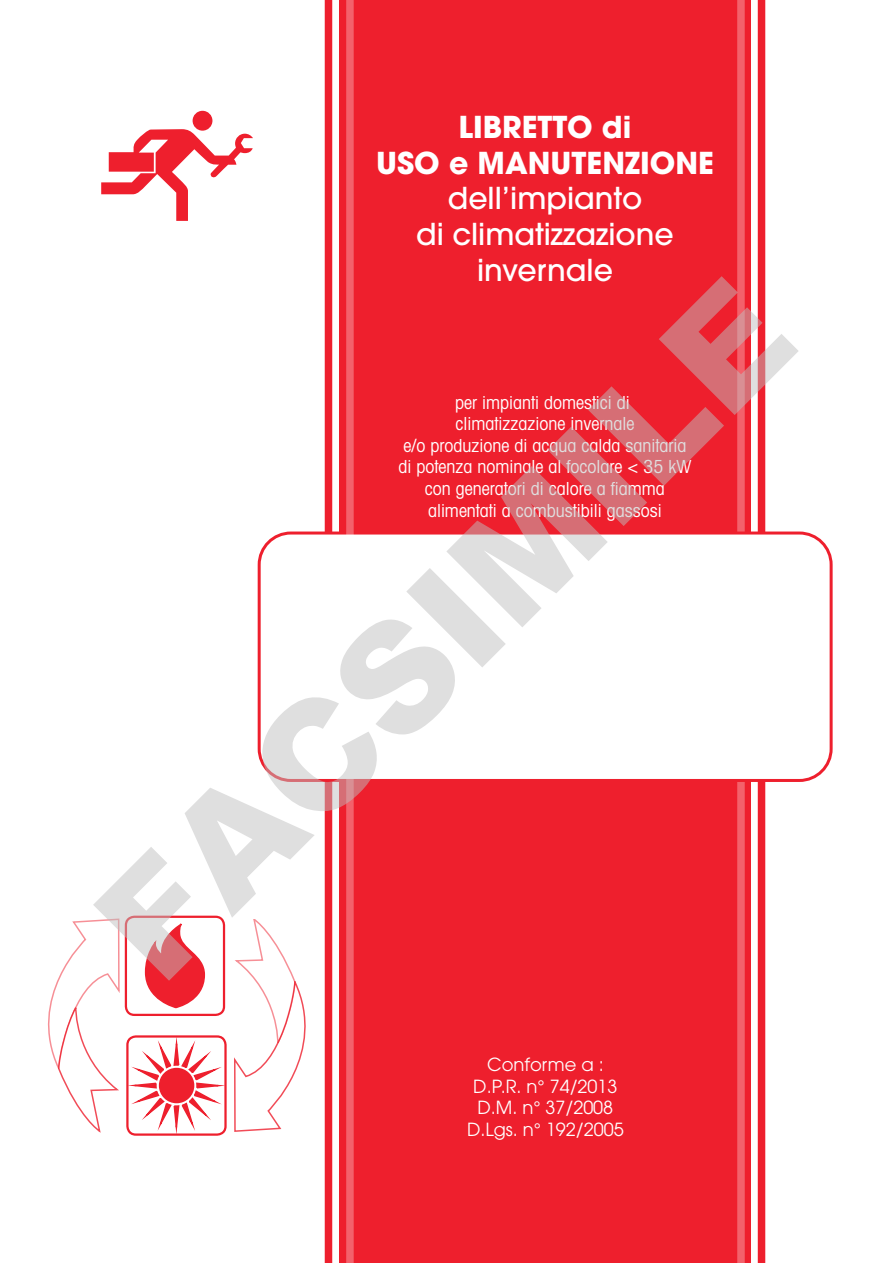
<style>
.page{position:relative;width:893px;height:1263px;background:#fff}
.page>*{position:absolute;margin:0;border:0;box-sizing:border-box;transform-origin:0 0}
.t1{font:900 150px "Arial";color:rgb(191 191 191/.5)}
.t2{font:500 30px/36px "Avant Garde";color:#fff;text-align:center}
.t3{font:700 30px/36px "Avant Garde";color:#fff;text-align:center}
.t4{font:condensed 18px/21.6px "Avant Garde";color:#fff;text-align:center}
.t5{font:18px/21.6px "Avant Garde";color:#fff;text-align:center}
</style>
<div class="page">
<div style="left:339px;top:0;width:412px;height:1263px;background:#ee1f2d"></div>
<div style="left:758px;top:0;width:7px;height:1263px;background:#ee1f2d"></div>
<div style="left:325px;top:0;width:7px;height:1263px;background:#ee1f2d"></div>
<div style="left:737px;top:0;width:8px;height:1263px;background:#f3616b"></div>
<div style="left:193px;top:111px;width:19px;height:20px;background:#ee1f2d;border-radius:50%"></div>
<svg style="left:101px;top:129px;width:152px;height:92px"></svg>
<div style="left:259px;top:533px;width:572px;height:247px;background:#fff;border-radius:32px"></div>
<div style="left:258px;top:531px;width:575px;height:251px;border:3px solid #ee1f2d;border-radius:32px"></div>
<svg style="left:346px;top:0;width:8px;height:1263px;fill:#f3616b"></svg>
<svg style="left:48px;top:918px;width:258px;height:218px"></svg>
<div style="left:125px;top:916px;width:100px;height:100px;border:2px solid #ee1f2d;border-radius:9px"></div>
<h2 class="t3" style="left:376px;top:108px;width:339px">LIBRETTO di<br>USO e MANUTENZIONE</h2>
<h2 class="t2" style="left:416px;top:180px;width:259px">dell’impianto<br>di climatizzazione invernale</h2>
<h1 class="t1" style="left:64px;top:892px;width:910px;rotate:-45deg">FACSIMILE</h1>
<p class="t4" style="left:399px;top:391px;width:294px">per impianti domestici di<br>climatizzazione invernale<br>e/o produzione di acqua calda sanitaria di potenza nominale al focolare &lt; 35 kW con generatori di calore a fiamma alimentati a combustibili gassosi</p>
<p class="t5" style="left:467px;top:1054px;width:158px">Conforme a :<br>D.P.R. n° 74/2013<br>D.M. n° 37/2008<br>D.Lgs. n° 192/2005</p>
</div>
